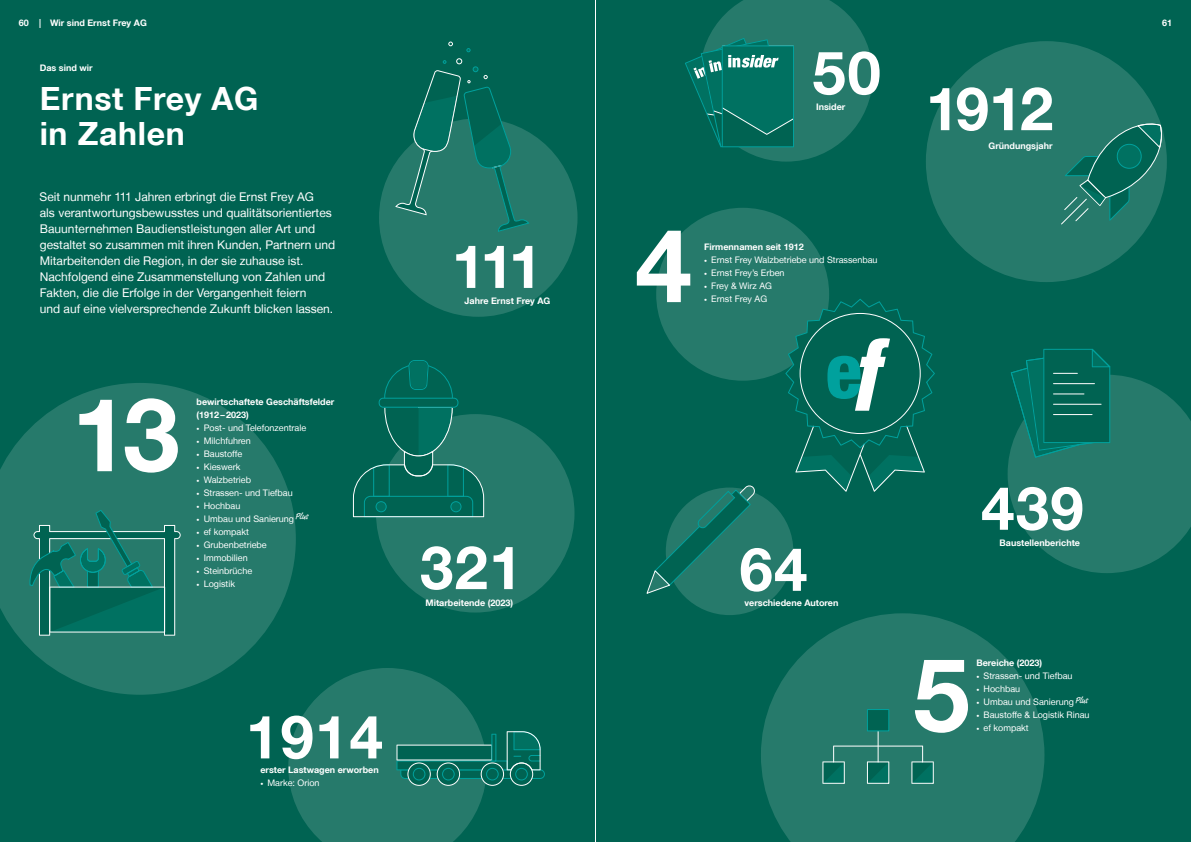
<style>
.page{position:relative;width:1191px;height:842px;background:#006352}
.page>*{position:absolute;margin:0;border:0;box-sizing:border-box;transform-origin:0 0}
.t1{font:700 102px "Helvetica Neue LT";color:#fff}
.t2{font:700 60px "Helvetica Neue LT";letter-spacing:.02em;color:#fff}
.t3{font:700 32px/35px "Helvetica Neue LT";letter-spacing:.02em;color:#fff}
.t4{font:12px/16px "Helvetica Neue LT";color:#fff}
.t5{font:9px/13px "Helvetica Neue LT";color:#fff}
.t6{font:700 9px/13px "Helvetica Neue LT";color:#fff}
.s1{font-weight:700}
.s2{font-weight:900}
.s3{font-weight:400}
</style>
<div class="page">
<div style="left:656px;top:208px;width:173px;height:173px;background:#267a6b;border-radius:50%"></div>
<div style="left:376px;top:414px;width:198px;height:198px;background:#267a6b;border-radius:50%"></div>
<svg style="left:0;top:383px;width:296px;height:312px;fill:#267a6b"></svg>
<div style="left:926px;top:41px;width:240px;height:241px;background:#267a6b;border-radius:50%"></div>
<div style="left:379px;top:118px;width:198px;height:199px;background:#267a6b;border-radius:50%"></div>
<div style="left:666px;top:487px;width:127px;height:128px;background:#267a6b;border-radius:50%"></div>
<svg style="left:761px;top:613px;width:283px;height:229px;fill:#267a6b"></svg>
<svg style="left:1061px;top:119px;width:105px;height:105px"></svg>
<svg style="left:353px;top:360px;width:131px;height:157px"></svg>
<svg style="left:28px;top:510px;width:153px;height:126px"></svg>
<svg style="left:785px;top:299px;width:150px;height:193px"></svg>
<svg style="left:646px;top:485px;width:109px;height:110px"></svg>
<svg style="left:288px;top:668px;width:257px;height:174px"></svg>
<hr style="left:877px;top:730px;width:1px;height:32px;background:#fff">
<svg style="left:822px;top:745px;width:111px;height:39px"></svg>
<svg style="left:867px;top:709px;width:22px;height:22px"></svg>
<svg style="left:1007px;top:349px;width:184px;height:224px"></svg>
<svg style="left:448px;top:42px;width:5px;height:4px"></svg>
<svg style="left:466px;top:48px;width:4px;height:4px"></svg>
<svg style="left:395px;top:58px;width:134px;height:174px"></svg>
<svg style="left:685px;top:0;width:188px;height:162px"></svg>
<hr style="left:595px;top:0;width:1px;height:842px;background:#fff">
<p class="t6" style="left:19px;top:16px;width:130px">60 | Wir sind Ernst Frey AG</p>
<p class="t6" style="left:1162px;top:16px;width:12px">61</p>
<p class="t6" style="left:40px;top:61px;width:54px">Das sind wir</p>
<h3 class="t3" style="left:40px;top:80px;width:220px">Ernst Frey AG in Zahlen</h3>
<p class="t4" style="left:40px;top:188px;width:297px">Seit nunmehr 111 Jahren erbringt die Ernst Frey AG<br>als verantwortungsbewusstes und qualitätsorientiertes Bauunternehmen Baudienstleistungen aller Art und gestaltet so zusammen mit ihren Kunden, Partnern und Mitarbeitenden die Region, in der sie zuhause ist.<br>Nachfolgend eine Zusammenstellung von Zahlen und Fakten, die die Erfolge in der Vergangenheit feiern<br>und auf eine vielversprechende Zukunft blicken lassen.</p>
<h1 class="t1" style="left:72px;top:372px;width:109px">13</h1>
<p class="t5" style="left:197px;top:395px;width:139px"><span class="s1">bewirtschaftete Geschäftsfelder (1912–2023)<br></span><span class="s2">·</span> Post- und Telefonzentrale<br><span class="s2">·</span> Milchfuhren<br><span class="s2">·</span> Baustoffe<br><span class="s2">·</span> Kieswerk<br><span class="s2">·</span> Walzbetrieb<br><span class="s2">·</span> Strassen- und Tiefbau<br><span class="s2">·</span> Hochbau<br><span class="s2">·</span> Umbau und Sanierung<sup>Plus<br></sup><span class="s2">·</span> ef kompakt<br><span class="s2">·</span> Grubenbetriebe<br><span class="s2">·</span> Immobilien<br><span class="s2">·</span> Steinbrüche<br><span class="s2">·</span> Logistik</p>
<h2 class="t2" style="left:452px;top:229px;width:92px">111</h2>
<p class="t6" style="left:464px;top:294px;width:87px">Jahre Ernst Frey AG</p>
<h2 class="t2" style="left:420px;top:531px;width:104px">321</h2>
<p class="t6" style="left:425px;top:596px;width:89px">Mitarbeitende (2023)</p>
<h2 class="t2" style="left:246px;top:700px;width:139px">1914</h2>
<p class="t6" style="left:260px;top:763px;width:120px">erster Lastwagen erworben <span class="s2">·</span> <span class="s3">Marke: Orion</span></p>
<h2 class="t2" style="left:812px;top:36px;width:70px">50</h2>
<p class="t6" style="left:816px;top:100px;width:31px">Insider</p>
<h1 class="t1" style="left:635px;top:203px;width:58px">4</h1>
<p class="t5" style="left:704px;top:240px;width:175px"><span class="s1">Firmennamen seit 1912<br></span><span class="s2">·</span> Ernst Frey Walzbetriebe und Strassenbau <span class="s2">·</span> Ernst Frey’s Erben<br><span class="s2">·</span> Frey &amp; Wirz AG<br><span class="s2">·</span> Ernst Frey AG</p>
<h2 class="t2" style="left:926px;top:72px;width:129px">1912</h2>
<p class="t6" style="left:988px;top:140px;width:66px">Gründungsjahr</p>
<h2 class="t2" style="left:739px;top:532px;width:69px">64</h2>
<p class="t6" style="left:744px;top:596px;width:95px">verschiedene Autoren</p>
<h2 class="t2" style="left:981px;top:471px;width:104px">439</h2>
<p class="t6" style="left:999px;top:536px;width:82px">Baustellenberichte</p>
<h1 class="t1" style="left:913px;top:632px;width:58px">5</h1>
<p class="t5" style="left:976px;top:656px;width:115px"><span class="s1">Bereiche (2023)<br></span><span class="s2">·</span> Strassen- und Tiefbau<br><span class="s2">·</span> Hochbau<br><span class="s2">·</span> Umbau und Sanierung<sup>Plus </sup><span class="s2">·</span> Baustoffe &amp; Logistik Rinau <span class="s2">·</span> ef kompakt</p>
</div>
